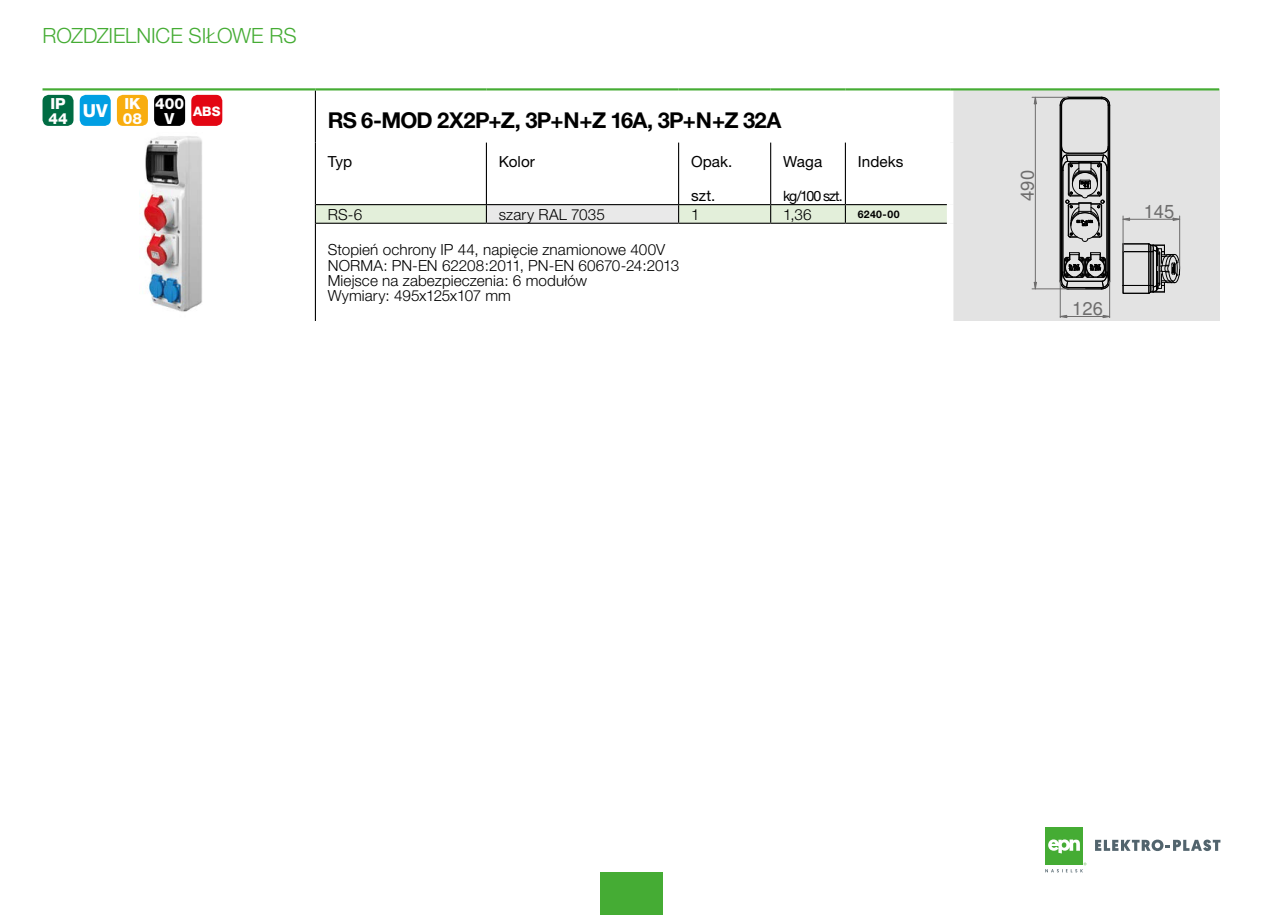
<style>
.page{position:relative;width:1263px;height:915px;background:#fff}
.page>*{position:absolute;margin:0;border:0;box-sizing:border-box;transform-origin:0 0}
.Normalny{font:700 21.9px "Helvetica Neue CE";letter-spacing:-.03em;color:#000}
.t1{font:300 21px "Helvetica Neue CE";letter-spacing:-.005em;color:#45ac34}
.t2{font:18.3px "Helvetica";color:#7c7b7b}
.Normalny-2{font:800 18px "Helvetica Neue CE";color:#fff}
.Normalny-3{font:300 15.3px "Helvetica Neue CE";letter-spacing:.005em;color:#000}
.t3{font:15.3px "Helvetica Neue CE";letter-spacing:.005em;color:#000}
.Normalny-4{font:800 15.3px "Helvetica Neue CE";color:#fff}
.t4{font:14.25px "Helvetica Neue CE";letter-spacing:-.065em;color:#000}
.Normalny-5{font:800 13.05px "Helvetica Neue CE";color:#fff}
.t5{font:700 10.5px "Helvetica Neue CE";letter-spacing:.035em;color:#000}
</style>
<div class="page">
<div style="left:600px;top:872px;width:63px;height:42px;background:#45ac34"></div>
<div style="left:1045px;top:827px;width:38px;height:38px;background:#45ac34"></div>
<svg style="left:1048px;top:839px;width:32px;height:14px"></svg>
<svg style="left:1095px;top:839px;width:125px;height:11px"></svg>
<svg style="left:1045px;top:862px;width:41px;height:10px"></svg>
<div style="left:950px;top:89px;width:269px;height:232px;background:#e3e3e3"></div>
<hr style="left:315px;top:90px;width:1px;height:52px;background:#000">
<svg style="left:315px;top:142px;width:632px;height:81px"></svg>
<hr style="left:315px;top:223px;width:1px;height:98px;background:#000">
<div style="left:947px;top:90px;width:6px;height:52px;background:#fff"></div>
<div style="left:947px;top:142px;width:6px;height:62px;background:#fff"></div>
<div style="left:947px;top:204px;width:6px;height:19px;background:#fff"></div>
<div style="left:947px;top:223px;width:6px;height:98px;background:#fff"></div>
<hr style="left:486px;top:142px;width:1px;height:62px;background:#000">
<hr style="left:678px;top:142px;width:1px;height:62px;background:#000">
<hr style="left:770px;top:142px;width:1px;height:62px;background:#000">
<hr style="left:845px;top:142px;width:1px;height:62px;background:#000">
<hr style="left:316px;top:204px;width:171px;height:1px;background:#000">
<hr style="left:678px;top:204px;width:93px;height:1px;background:#000">
<hr style="left:771px;top:204px;width:74px;height:1px;background:#000">
<hr style="left:845px;top:204px;width:102px;height:1px;background:#000">
<hr style="left:316px;top:223px;width:170px;height:1px;background:#000">
<hr style="left:679px;top:223px;width:92px;height:1px;background:#000">
<hr style="left:771px;top:223px;width:74px;height:1px;background:#000">
<hr style="left:845px;top:223px;width:102px;height:1px;background:#000">
<hr style="left:487px;top:204px;width:191px;height:1px;background:#000">
<hr style="left:486px;top:223px;width:193px;height:1px;background:#000">
<hr style="left:43px;top:88px;width:272px;height:2px;background:#45ac34">
<hr style="left:315px;top:88px;width:171px;height:2px;background:#45ac34">
<hr style="left:486px;top:88px;width:193px;height:2px;background:#45ac34">
<hr style="left:679px;top:88px;width:92px;height:2px;background:#45ac34">
<hr style="left:771px;top:88px;width:74px;height:2px;background:#45ac34">
<hr style="left:845px;top:88px;width:105px;height:2px;background:#45ac34">
<hr style="left:950px;top:88px;width:269px;height:2px;background:#45ac34">
<img style="left:143px;top:136px;width:59px;height:176px">
<hr style="left:1061px;top:105px;width:1px;height:42px;background:#000">
<hr style="left:1068px;top:98px;width:34px;height:1px;background:#000">
<hr style="left:1109px;top:105px;width:1px;height:176px;background:#000">
<hr style="left:1060px;top:105px;width:1px;height:176px;background:#000">
<svg style="left:1060px;top:98px;width:9px;height:8px"></svg>
<svg style="left:1101px;top:97px;width:9px;height:9px"></svg>
<hr style="left:1068px;top:97px;width:34px;height:1px;background:#000">
<hr style="left:1108px;top:105px;width:1px;height:42px;background:#000">
<hr style="left:1062px;top:171px;width:1px;height:101px;background:#000">
<hr style="left:1061px;top:164px;width:1px;height:114px;background:#000">
<hr style="left:1107px;top:171px;width:1px;height:101px;background:#000">
<hr style="left:1108px;top:164px;width:1px;height:114px;background:#000">
<svg style="left:1060px;top:252px;width:50px;height:37px"></svg>
<svg style="left:1061px;top:146px;width:48px;height:96px"></svg>
<svg style="left:1123px;top:243px;width:57px;height:51px"></svg>
<hr style="left:1179px;top:216px;width:1px;height:52px;background:#7c7b7b">
<hr style="left:1123px;top:216px;width:1px;height:35px;background:#7c7b7b">
<hr style="left:1123px;top:219px;width:57px;height:1px;background:#7c7b7b">
<svg style="left:1034px;top:96px;width:3px;height:8px"></svg>
<svg style="left:1034px;top:282px;width:3px;height:8px"></svg>
<hr style="left:1032px;top:97px;width:36px;height:1px;background:#7c7b7b">
<hr style="left:1032px;top:288px;width:53px;height:1px;background:#7c7b7b">
<hr style="left:1035px;top:97px;width:1px;height:192px;background:#7c7b7b">
<svg style="left:1059px;top:315px;width:8px;height:3px"></svg>
<svg style="left:1103px;top:315px;width:8px;height:3px"></svg>
<hr style="left:1060px;top:281px;width:1px;height:36px;background:#7c7b7b">
<hr style="left:1109px;top:281px;width:1px;height:36px;background:#7c7b7b">
<hr style="left:1060px;top:316px;width:50px;height:1px;background:#7c7b7b">
<div style="left:43px;top:95px;width:31px;height:31px;background:#006c43;border-radius:6px"></div>
<div style="left:80px;top:95px;width:31px;height:31px;background:#009fe3;border-radius:6px"></div>
<div style="left:117px;top:95px;width:31px;height:31px;background:#f8ad0f;border-radius:6px"></div>
<div style="left:191px;top:95px;width:31px;height:31px;background:#e30613;border-radius:6px"></div>
<div style="left:154px;top:95px;width:31px;height:31px;background:#000;border-radius:6px"></div>
<h2 class="t1" style="left:43px;top:22px;width:256px">ROZDZIELNICE SIŁOWE RS</h2>
<p class="Normalny-4" style="left:50px;top:94px;width:17px">IP</p>
<p class="Normalny-4" style="left:48px;top:109px;width:21px">44</p>
<p class="Normalny-2" style="left:83px;top:100px;width:26px">UV</p>
<p class="Normalny-4" style="left:124px;top:94px;width:18px">IK</p>
<p class="Normalny-4" style="left:123px;top:109px;width:21px">08</p>
<p class="Normalny-4" style="left:155px;top:94px;width:30px">400</p>
<p class="Normalny-4" style="left:165px;top:109px;width:11px">V</p>
<p class="Normalny-5" style="left:193px;top:103px;width:29px">ABS</p>
<p class="Normalny" style="left:328px;top:106px;width:455px">RS 6-MOD 2X2P+Z, 3P+N+Z 16A, 3P+N+Z 32A</p>
<p class="t3" style="left:328px;top:152px;width:26px">Typ</p>
<p class="t3" style="left:499px;top:152px;width:38px">Kolor</p>
<p class="t3" style="left:691px;top:152px;width:43px">Opak.</p>
<p class="t3" style="left:691px;top:186px;width:26px">szt.</p>
<p class="t3" style="left:783px;top:152px;width:41px">Waga</p>
<p class="t4" style="left:783px;top:187px;width:61px">kg/100 szt.</p>
<p class="t3" style="left:858px;top:152px;width:47px">Indeks</p>
<p class="Normalny-3" style="left:328px;top:205px;width:36px">RS-6</p>
<p class="Normalny-3" style="left:499px;top:205px;width:108px">szary RAL 7035</p>
<p class="Normalny-3" style="left:691px;top:205px;width:10px">1</p>
<p class="Normalny-3" style="left:783px;top:205px;width:30px">1,36</p>
<p class="t5" style="left:858px;top:208px;width:43px">6240-00</p>
<p class="Normalny-3" style="left:328px;top:240px;width:339px">Stopień ochrony IP 44, napięcie znamionowe 400V</p>
<p class="Normalny-3" style="left:328px;top:256px;width:353px">NORMA: PN-EN 62208:2011, PN-EN 60670-24:2013</p>
<p class="Normalny-3" style="left:328px;top:271px;width:261px">Miejsce na zabezpieczenia: 6 modułów</p>
<p class="Normalny-3" style="left:328px;top:286px;width:185px">Wymiary: 495x125x107 mm</p>
<p class="t2" style="left:1017px;top:201px;width:32px;rotate:-90deg">490</p>
<p class="t2" style="left:1072px;top:298px;width:32px">126</p>
<p class="t2" style="left:1144px;top:200px;width:32px">145</p>
</div>
